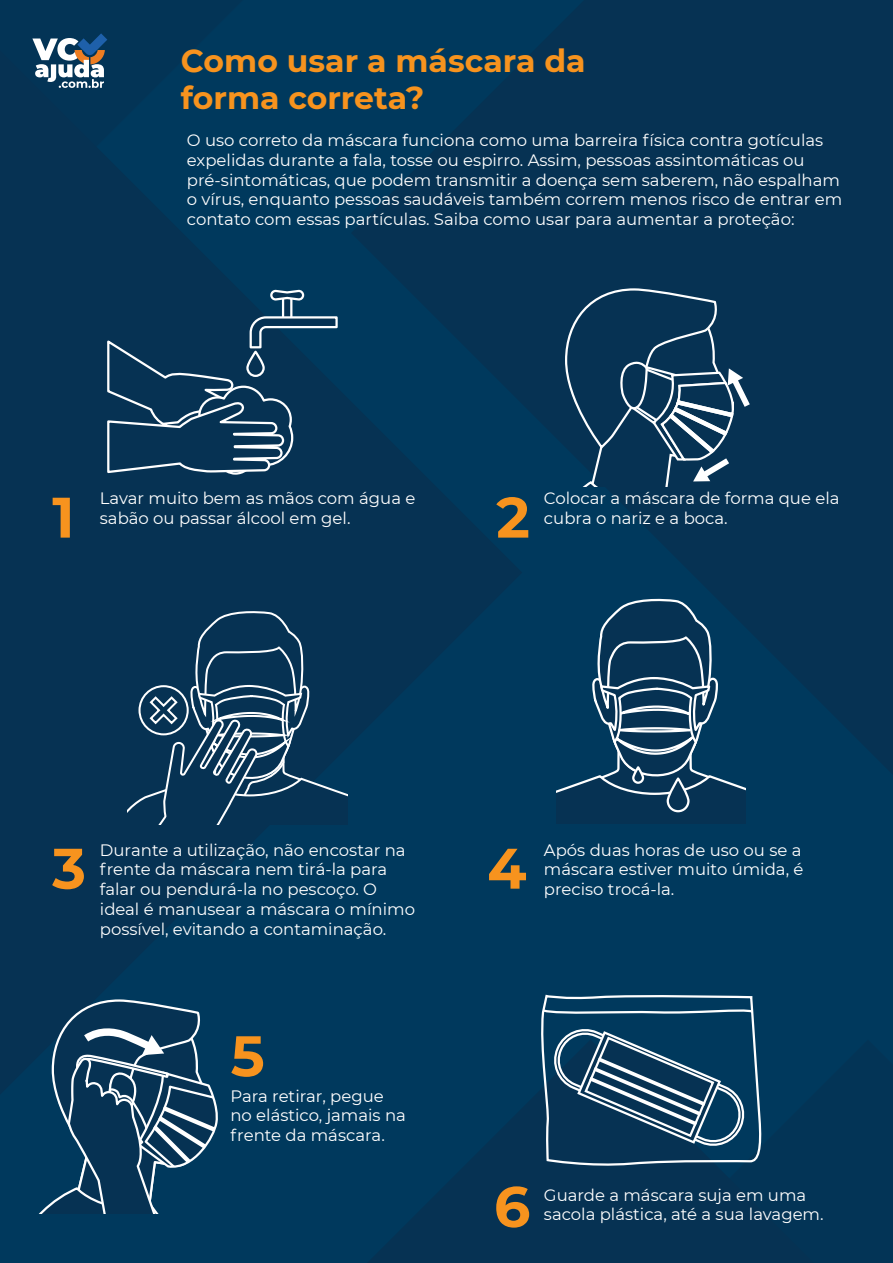
<style>
.page{position:relative;width:893px;height:1263px;background:#033456}
.page>*{position:absolute;margin:0;border:0;box-sizing:border-box;transform-origin:0 0}
.t1{font:700 57px "Montserrat";color:#f7931e}
.t2{font:700 31.5px/37.8px "Montserrat";color:#f7931e}
.t3{font:16.5px/19.8px "Montserrat";color:#fff}
</style>
<div class="page">
<svg style="left:32px;top:33px;width:75px;height:55px"></svg>
<svg style="left:565px;top:288px;width:185px;height:199px"></svg>
<div style="left:282px;top:297px;width:10px;height:25px;background:#063253;border:2px solid #fff"></div>
<svg style="left:270px;top:289px;width:35px;height:13px"></svg>
<svg style="left:107px;top:315px;width:231px;height:160px"></svg>
<svg style="left:128px;top:611px;width:219px;height:213px"></svg>
<svg style="left:556px;top:598px;width:189px;height:215px"></svg>
<svg style="left:668px;top:778px;width:20px;height:33px"></svg>
<div style="left:667px;top:777px;width:22px;height:35px;border:2px solid #fff;border-radius:10px"></div>
<svg style="left:633px;top:767px;width:10px;height:16px"></svg>
<div style="left:632px;top:766px;width:12px;height:18px;border:2px solid #fff;border-radius:5px"></div>
<svg style="left:39px;top:999px;width:179px;height:214px"></svg>
<svg style="left:541px;top:995px;width:221px;height:171px"></svg>
<h2 class="t2" style="left:181px;top:40px;width:406px">Como usar a máscara da forma correta?</h2>
<p class="t3" style="left:187px;top:130px;width:657px">O uso correto da máscara funciona como uma barreira física contra gotículas expelidas durante a fala, tosse ou espirro. Assim, pessoas assintomáticas ou pré-sintomáticas, que podem transmitir a doença sem saberem, não espalham o vírus, enquanto pessoas saudáveis também correm menos risco de entrar em contato com essas partículas. Saiba como usar para aumentar a proteção:</p>
<h1 class="t1" style="left:52px;top:476px;width:24px">1</h1>
<p class="t3" style="left:544px;top:488px;width:297px">Colocar a máscara de forma que ela</p>
<p class="t3" style="left:100px;top:488px;width:317px">Lavar muito bem as mãos com água e sabão ou passar álcool em gel.</p>
<h1 class="t1" style="left:496px;top:476px;width:35px">2</h1>
<p class="t3" style="left:544px;top:508px;width:185px">cubra o nariz e a boca.</p>
<h1 class="t1" style="left:52px;top:827px;width:35px">3</h1>
<p class="t3" style="left:544px;top:839px;width:261px">Após duas horas de uso ou se a máscara estiver muito úmida, é</p>
<p class="t3" style="left:100px;top:839px;width:317px">Durante a utilização, não encostar na frente da máscara nem tirá-la para falar ou pendurá-la no pescoço. O ideal é manusear a máscara o mínimo possível, evitando a contaminação.</p>
<h1 class="t1" style="left:487px;top:827px;width:41px">4</h1>
<p class="t3" style="left:544px;top:879px;width:132px">preciso trocá-la.</p>
<h1 class="t1" style="left:231px;top:1015px;width:35px">5</h1>
<p class="t3" style="left:230px;top:1085px;width:177px">Para retirar, pegue no elástico, jamais na frente da máscara.</p>
<h1 class="t1" style="left:494px;top:1165px;width:38px">6</h1>
<p class="t3" style="left:544px;top:1184px;width:264px">Guarde a máscara suja em uma</p>
<p class="t3" style="left:544px;top:1204px;width:281px">sacola plástica, até a sua lavagem.</p>
</div>
